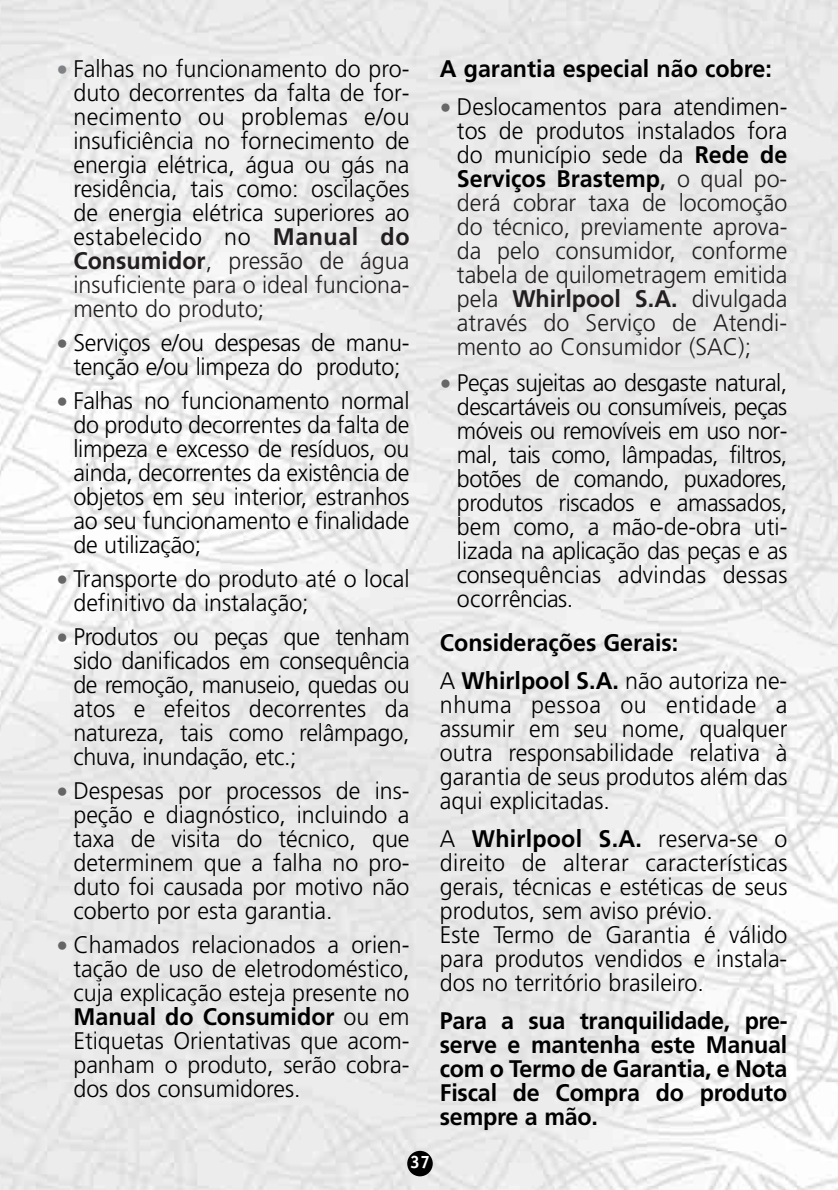
<style>
.page{position:relative;width:838px;height:1190px;background:#fff}
.page>*{position:absolute;margin:0;border:0;box-sizing:border-box;transform-origin:0 0}
.t1{font:300 24px/24px "Frutiger";color:#000;text-align:justify}
.t2{font:300 24px/24px "Frutiger";color:#231f20;text-align:justify}
.t3{font:700 24px/24px "Frutiger";letter-spacing:-.01em;color:#000}
.t4{font:700 18px "Officina Sans";color:#fff}
.s1{color:#808285}
.s2{font-weight:700;color:#231f20}
.s3{color:#231f20}
.s4{color:#666}
.s5{font-weight:700}
.s6{color:#000}
.s7{font-weight:700;color:#000}
.s8{font-weight:400}
.s9{font-weight:300}
</style>
<div class="page">
<img style="left:0;top:0;width:838px;height:1190px">
<div style="left:407px;top:1151px;width:26px;height:25px;background:#000;border-radius:50%"></div>
<p class="t1" style="left:73px;top:58px;width:338px;text-indent:-17px"><span class="s1">•</span> Falhas no funcionamento do pro&shy;duto decorrentes da falta de for&shy;necimento ou problemas e/ou insuficiência no fornecimento de energia elétrica, água ou gás na residência, tais como: oscilações de energia elétrica superiores ao estabelecido no <span class="s2">Manual do Consumidor</span><span class="s3">, pressão de água insuficiente para o ideal funciona&shy;mento do produto;</span></p>
<p class="t1" style="left:56px;top:332px;width:355px;text-align:center"><span class="s4">•</span> Serviços e/ou despesas de manu&shy;tenção e/ou limpeza do produto;</p>
<p class="t1" style="left:73px;top:390px;width:338px;text-indent:-17px"><span class="s4">•</span> Falhas no funcionamento normal do produto decorrentes da falta de limpeza e excesso de resíduos, ou ainda, decorrentes da existência de objetos em seu interior, estranhos ao seu funcionamento e finalidade de utilização;</p>
<p class="t1" style="left:73px;top:568px;width:338px;text-indent:-17px"><span class="s4">•</span> Transporte do produto até o local definitivo da instalação;</p>
<p class="t1" style="left:73px;top:626px;width:338px;text-indent:-17px"><span class="s4">•</span> Produtos ou peças que tenham sido danificados em consequência de remoção, manuseio, quedas ou atos e efeitos decorrentes da natureza, tais como relâmpago, chuva, inundação, etc.;</p>
<p class="t1" style="left:73px;top:780px;width:338px;text-indent:-17px"><span class="s4">•</span> Despesas por processos de ins&shy;peção e diagnóstico, incluindo a taxa de visita do técnico, que determinem que a falha no pro&shy;duto foi causada por motivo não coberto por esta garantia.</p>
<p class="t1" style="left:73px;top:934px;width:338px;text-indent:-17px"><span class="s4">•</span> Chamados relacionados a orien&shy;tação de uso de eletrodoméstico, cuja explicação esteja presente no <span class="s5">Manual do Consumidor</span> ou em Etiquetas Orientativas que acom&shy;panham o produto, serão cobra&shy;dos dos consumidores.</p>
<p class="t4" style="left:410px;top:1155px;width:22px">37</p>
<p class="t3" style="left:440px;top:58px;width:333px">A garantia especial não cobre:</p>
<p class="t2" style="left:457px;top:96px;width:332px;text-indent:-17px"><span class="s4">•</span> <span class="s6">Deslocamentos para atendimen&shy;tos de produtos instalados fora do município sede da</span> <span class="s7">Rede de Serviços Brastemp</span><span class="s8">,</span> o qual po&shy;derá cobrar taxa de locomoção do técnico, previamente aprova&shy;da pelo consumidor, conforme tabela de quilometragem emitida pela <span class="s5">Whirlpool S.A.</span> divulgada através do Serviço de Atendi&shy;mento ao Consumidor (SAC);</p>
<p class="t1" style="left:457px;top:372px;width:332px;text-indent:-17px"><span class="s4">•</span> Peças sujeitas ao desgaste natural, descartáveis ou consumíveis, peças móveis ou removíveis em uso nor&shy;mal, tais como, lâmpadas, filtros, botões de comando, puxadores, produtos riscados e amassados, bem como, a mão-de-obra uti&shy;lizada na aplicação das peças e as consequências advindas dessas ocorrências.</p>
<p class="t3" style="left:440px;top:625px;width:349px;line-height:38px">Considerações Gerais:<br><span class="s9">A</span> Whirlpool S.A. <span class="s9">não autoriza ne-</span></p>
<p class="t1" style="left:440px;top:694px;width:349px">nhuma pessoa ou entidade a assumir em seu nome, qualquer outra responsabilidade relativa à garantia de seus produtos além das aqui explicitadas.</p>
<p class="t1" style="left:440px;top:828px;width:349px;text-align:left">A <span class="s5">Whirlpool S.A.</span> reserva-se o direito de alterar características gerais, técnicas e estéticas de seus produtos, sem aviso prévio.<br>Este Termo de Garantia é válido para produtos vendidos e instala&shy;dos no território brasileiro.</p>
<p class="t3" style="left:440px;top:1010px;width:349px;text-align:justify">Para a sua tranquilidade, pre&shy;serve e mantenha este Manual com o Termo de Garantia, e Nota Fiscal de Compra do produto sempre a mão.</p>
</div>
